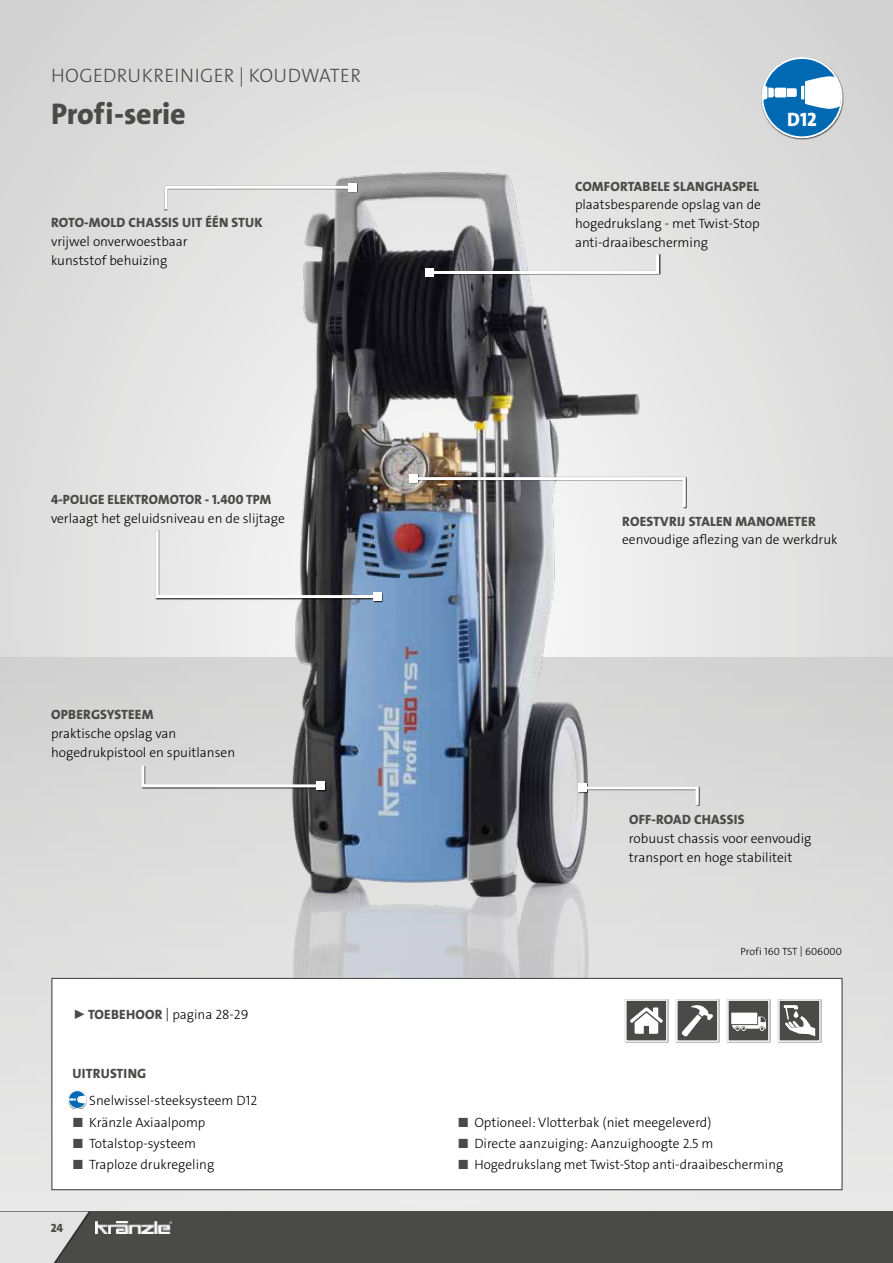
<style>
.page{position:relative;width:893px;height:1263px;background:#fff}
.page>*{position:absolute;margin:0;border:0;box-sizing:border-box;transform-origin:0 0}
.t1{font:30px "The Sans LP8 Ex Bld";letter-spacing:-.005em;color:#4a4a49}
.t2{font:19.5px "The Sans LP3 Lig";letter-spacing:.015em;color:#4a4a49}
.t3{font:19.5px "The Sans LP8 Ex Bld";color:#fff}
.t4{font:13.5px/18.8px "The Sans LP3 Lig";color:#000}
.t5{font:13.5px "The Sans LP8 Ex Bld";letter-spacing:.015em;color:#4a4a49}
.t6{font:12px "The Sans LP8 Ex Bld";color:#4a4a49}
.t7{font:10.5px "The Sans LP3 Lig";color:#000}
.s1{font-family:"The Sans LP8 Ex Bld";color:#4a4a49}
.s2{color:#4a4a49}
</style>
<div class="page">
<div style="left:0;top:0;width:893px;height:1224px;background:#dbdbdb"></div>
<div style="left:0;top:657px;width:893px;height:606px;background:linear-gradient(to bottom,#d0d0cf,#ececec)"></div>
<div style="left:0;top:1211px;width:893px;height:52px;background:#4a4a49"></div>
<svg style="left:0;top:1211px;width:89px;height:52px"></svg>
<img style="left:95px;top:1221px;width:77px;height:12px">
<img style="left:0;top:139px;width:884px;height:839px">
<div style="left:51px;top:978px;width:792px;height:212px;background:#fff;border:1px solid #4a4a49"></div>
<div style="left:578px;top:783px;width:122px;height:23px;background:#dadada"></div>
<svg style="left:579px;top:785px;width:121px;height:23px"></svg>
<div style="left:579px;top:784px;width:8px;height:8px;background:#fff"></div>
<div style="left:425px;top:254px;width:235px;height:24px;background:#000;opacity:.8"></div>
<svg style="left:427px;top:251px;width:234px;height:24px"></svg>
<div style="left:425px;top:268px;width:9px;height:9px;background:#fff"></div>
<div style="left:409px;top:474px;width:278px;height:35px;background:#000;opacity:.8"></div>
<svg style="left:412px;top:476px;width:275px;height:34px"></svg>
<div style="left:410px;top:474px;width:8px;height:9px;background:#fff"></div>
<div style="left:141px;top:765px;width:185px;height:27px;background:#000;opacity:.8"></div>
<svg style="left:140px;top:762px;width:183px;height:27px"></svg>
<div style="left:316px;top:782px;width:9px;height:8px;background:#fff"></div>
<div style="left:155px;top:530px;width:228px;height:72px;background:#000;opacity:.8"></div>
<svg style="left:154px;top:527px;width:226px;height:73px"></svg>
<div style="left:373px;top:592px;width:8px;height:9px;background:#fff"></div>
<div style="left:164px;top:183px;width:194px;height:28px;background:#000;opacity:.8"></div>
<svg style="left:163px;top:184px;width:192px;height:28px"></svg>
<div style="left:348px;top:183px;width:9px;height:9px;background:#fff"></div>
<div style="left:761px;top:57px;width:83px;height:82px;background:#000;opacity:.65"></div>
<div style="left:762px;top:58px;width:80px;height:79px;background:#0069b4;border-radius:50%"></div>
<div style="left:761px;top:57px;width:82px;height:81px;border:2px solid #fff;border-radius:50%"></div>
<svg style="left:763px;top:76px;width:78px;height:33px"></svg>
<div style="left:625px;top:999px;width:44px;height:44px;background:#bfbfbf"></div>
<div style="left:625px;top:999px;width:43px;height:43px;background:#4a4a49;border:2px solid #fff"></div>
<svg style="left:630px;top:1007px;width:33px;height:27px"></svg>
<div style="left:727px;top:999px;width:44px;height:44px;background:#bfbfbf"></div>
<div style="left:727px;top:999px;width:43px;height:43px;background:#4a4a49;border:2px solid #fff"></div>
<svg style="left:732px;top:1016px;width:34px;height:15px"></svg>
<div style="left:731px;top:1013px;width:26px;height:11px;background:#fff"></div>
<div style="left:676px;top:999px;width:44px;height:44px;background:#bfbfbf"></div>
<div style="left:676px;top:999px;width:43px;height:43px;background:#4a4a49;border:2px solid #fff"></div>
<svg style="left:681px;top:1005px;width:32px;height:32px"></svg>
<div style="left:778px;top:999px;width:44px;height:44px;background:#bfbfbf"></div>
<div style="left:778px;top:999px;width:43px;height:43px;background:#4a4a49;border:2px solid #fff"></div>
<svg style="left:784px;top:1005px;width:31px;height:31px"></svg>
<div style="left:68px;top:1090px;width:19px;height:19px;background:#000;opacity:.66"></div>
<svg style="left:68px;top:1090px;width:18px;height:18px"></svg>
<div style="left:68px;top:1090px;width:18px;height:18px;border:1px solid #fff;border-radius:50%"></div>
<svg style="left:69px;top:1095px;width:17px;height:8px"></svg>
<h2 class="t2" style="left:51px;top:63px;width:311px">HOGEDRUKREINIGER | KOUDWATER</h2>
<h1 class="t1" style="left:51px;top:95px;width:136px">Profi-serie</h1>
<h2 class="t3" style="left:787px;top:107px;width:31px">D12</h2>
<p class="t5" style="left:51px;top:214px;width:213px">ROTO-MOLD CHASSIS UIT ÉÉN STUK</p>
<p class="t4" style="left:51px;top:232px;width:138px">vrijwel onverwoestbaar kunststof behuizing</p>
<p class="t5" style="left:51px;top:491px;width:222px">4-POLIGE ELEKTROMOTOR - 1.400 TPM</p>
<p class="t4" style="left:51px;top:509px;width:235px">verlaagt het geluidsniveau en de slijtage</p>
<p class="t5" style="left:51px;top:706px;width:104px">OPBERGSYSTEEM</p>
<p class="t4" style="left:51px;top:724px;width:186px">praktische opslag van hogedrukpistool en spuitlansen</p>
<p class="t4" style="left:72px;top:1005px;width:178px"><span class="s1">► TOEBEHOOR</span> | pagina 28-29</p>
<p class="t5" style="left:72px;top:1065px;width:75px">UITRUSTING</p>
<p class="t4" style="left:89px;top:1091px;width:169px">Snelwissel-steeksysteem D12</p>
<p class="t4" style="left:72px;top:1113px;width:135px"><span class="s2">■</span> Kränzle Axiaalpomp</p>
<p class="t4" style="left:72px;top:1134px;width:125px"><span class="s2">■</span> Totalstop-systeem</p>
<p class="t4" style="left:72px;top:1155px;width:143px"><span class="s2">■</span> Traploze drukregeling</p>
<p class="t6" style="left:51px;top:1220px;width:14px">24</p>
<p class="t5" style="left:575px;top:177px;width:185px">COMFORTABELE SLANGHASPEL</p>
<p class="t4" style="left:575px;top:196px;width:188px;text-align:justify">plaatsbesparende opslag van de hogedrukslang - met Twist-Stop anti-draaibescherming</p>
<p class="t5" style="left:622px;top:512px;width:195px">ROESTVRIJ STALEN MANOMETER</p>
<p class="t4" style="left:622px;top:531px;width:217px">eenvoudige aflezing van de werkdruk</p>
<p class="t5" style="left:629px;top:811px;width:117px">OFF-ROAD CHASSIS</p>
<p class="t4" style="left:629px;top:829px;width:184px">robuust chassis voor eenvoudig transport en hoge stabiliteit</p>
<p class="t7" style="left:741px;top:945px;width:103px">Profi 160 TST | 606000</p>
<p class="t4" style="left:457px;top:1113px;width:256px"><span class="s2">■</span> Optioneel: Vlotterbak (niet meegeleverd)</p>
<p class="t4" style="left:457px;top:1134px;width:258px"><span class="s2">■</span> Directe aanzuiging: Aanzuighoogte 2.5 m</p>
<p class="t4" style="left:457px;top:1155px;width:327px"><span class="s2">■</span> Hogedrukslang met Twist-Stop anti-draaibescherming</p>
</div>
